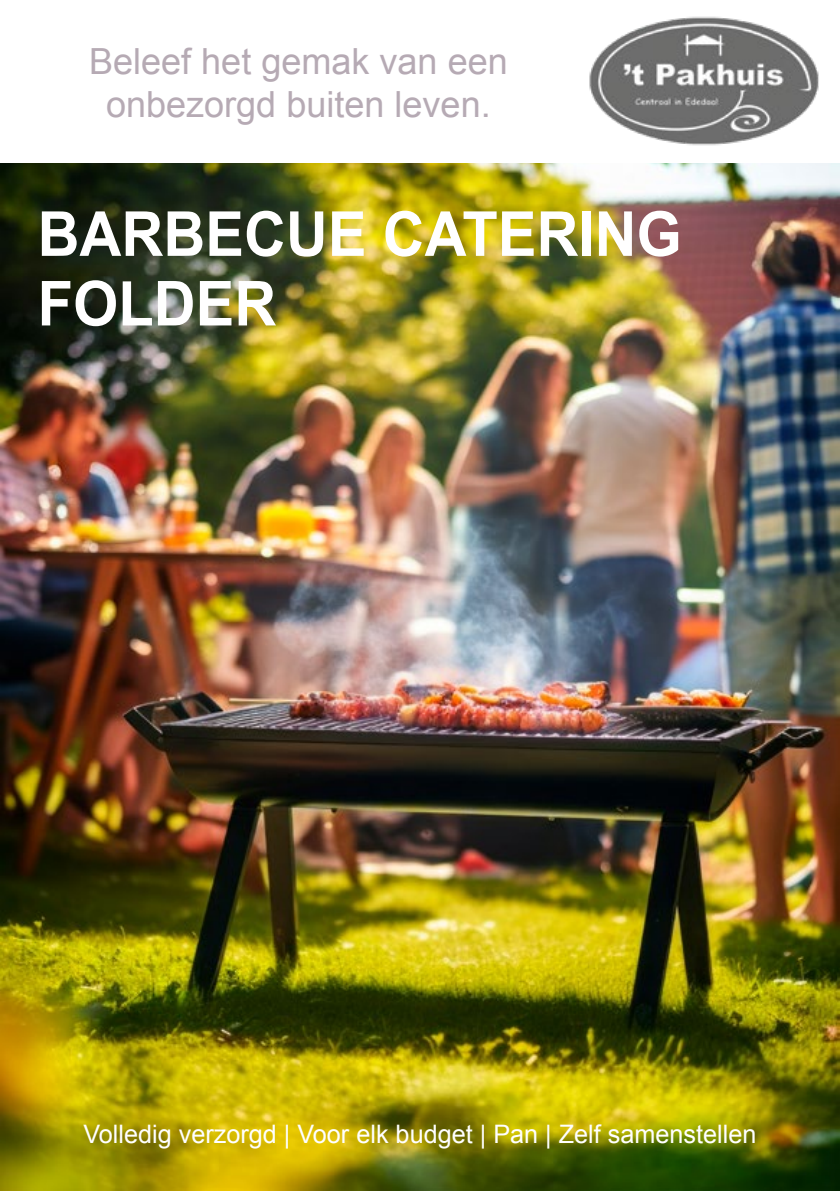
<style>
.page{position:relative;width:840px;height:1191px;background:#fff}
.page>*{position:absolute;margin:0;border:0;box-sizing:border-box;transform-origin:0 0}
.t1{font:700 62px/69.6px "Arial";color:#fff;scale:.93 1}
.t2{font:36px/43.2px "Arial";color:#b6aab4;text-align:center}
.t3{font:25.4px "Arial";color:#fff}
</style>
<div class="page">
<img style="left:0;top:164px;width:839px;height:1027px">
<img style="left:589px;top:16px;width:230px;height:130px">
<h2 class="t2" style="left:89px;top:40px;width:420px">Beleef het gemak van een onbezorgd buiten leven.</h2>
<h1 class="t1" style="left:38px;top:201px;width:693px">BARBECUE CATERING<br>FOLDER</h1>
<p class="t3" style="left:83px;top:1117px;width:674px">Volledig verzorgd | Voor elk budget | Pan | Zelf samenstellen</p>
</div>
